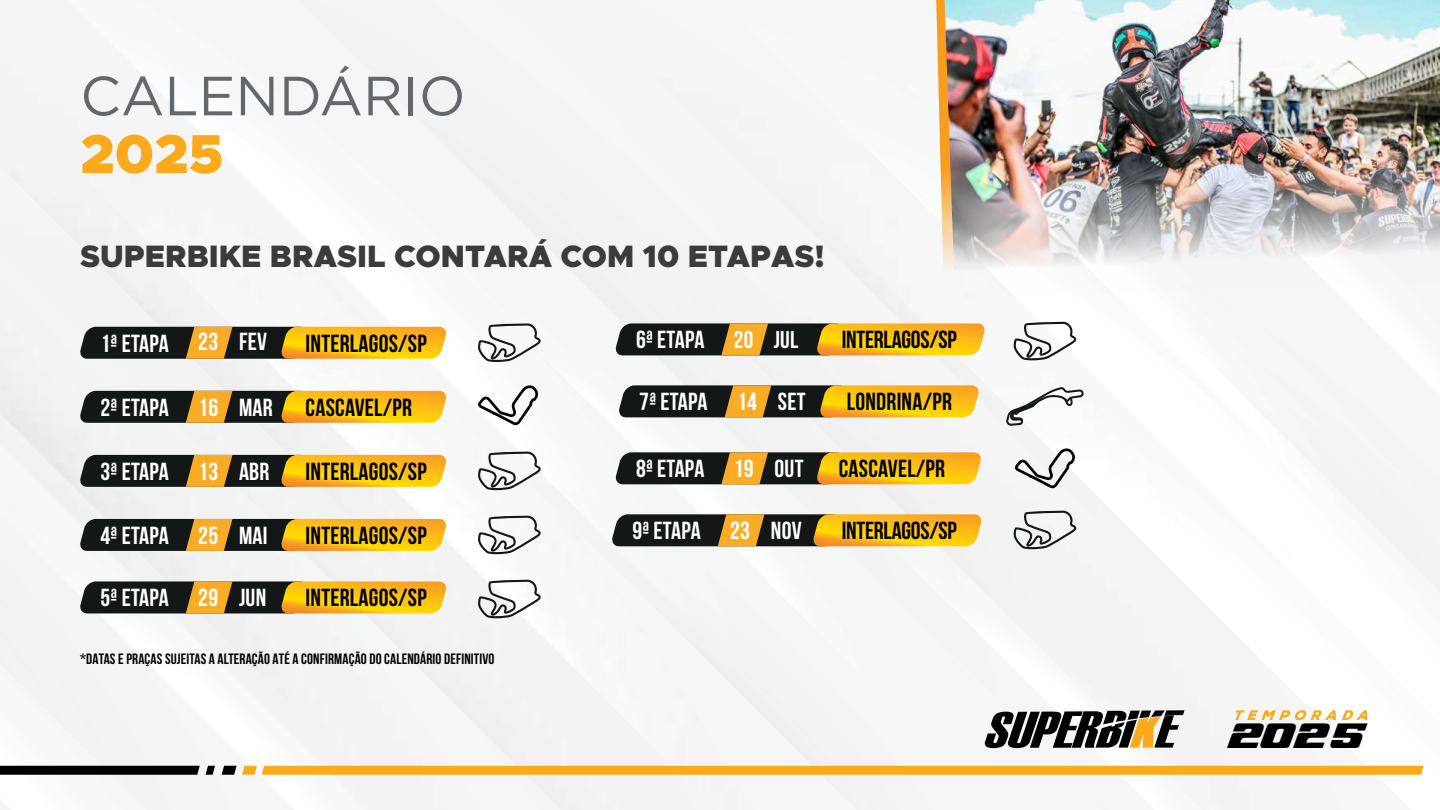
<style>
.page{position:relative;width:1440px;height:810px;background:#fff}
.page>*{position:absolute;margin:0;border:0;box-sizing:border-box;transform-origin:0 0}
.t1{font:55.05px "Gotham";color:#64676c}
.t2{font:900 55.05px "Metropolis";color:#fbaa1b}
.t3{font:900 31.05px "Metropolis";color:#3b3b3b}
.t4{font:700 24.67px "Bebas Neue";letter-spacing:.01em;color:#fff}
.t5{font:700 24.67px "Bebas Neue";letter-spacing:.01em;color:#000}
.t6{font:700 24.67px "Bebas Neue";letter-spacing:-.01em;color:#000}
.t7{font:21.23px "NFL Red Zone";color:#000}
.t8{font:700 15px "Bebas Neue";letter-spacing:.01em;color:#000}
.s1{font-size:24.22px}
</style>
<div class="page">
<div style="left:470px;top:30px;width:243px;height:69px;background:#f5f5f5"></div>
<div style="left:52px;top:0;width:418px;height:284px;background:#f4f4f4"></div>
<div style="left:52px;top:0;width:292px;height:246px;background:#f5f5f5"></div>
<div style="left:1020px;top:386px;width:75px;height:254px;background:#f5f5f5"></div>
<img style="left:473px;top:285px;width:438px;height:355px">
<img style="left:285px;top:97px;width:188px;height:188px">
<img style="left:470px;top:284px;width:14px;height:14px">
<div style="left:1020px;top:549px;width:37px;height:91px;background:#f3f3f3"></div>
<div style="left:640px;top:294px;width:380px;height:346px;background:#f5f6f6"></div>
<div style="left:688px;top:295px;width:216px;height:216px;background:#f3f3f3"></div>
<img style="left:0;top:358px;width:393px;height:448px">
<img style="left:1146px;top:299px;width:294px;height:106px">
<img style="left:1112px;top:299px;width:287px;height:56px">
<svg style="left:0;top:766px;width:200px;height:9px;background:#080808"></svg>
<svg style="left:206px;top:766px;width:9px;height:9px"></svg>
<svg style="left:222px;top:640px;width:1202px;height:170px"></svg>
<svg style="left:934px;top:0;width:11px;height:297px"></svg>
<img style="left:945px;top:0;width:495px;height:299px">
<svg style="left:78px;top:327px;width:369px;height:32px;background:#95751d"></svg>
<svg style="left:478px;top:323px;width:63px;height:39px"></svg>
<svg style="left:78px;top:391px;width:369px;height:32px;background:#95741d"></svg>
<svg style="left:78px;top:455px;width:369px;height:32px;background:#95741c"></svg>
<svg style="left:478px;top:452px;width:63px;height:38px"></svg>
<svg style="left:78px;top:519px;width:369px;height:32px;background:#95741c"></svg>
<svg style="left:478px;top:516px;width:63px;height:38px"></svg>
<svg style="left:78px;top:581px;width:369px;height:32px;background:#96751e"></svg>
<svg style="left:478px;top:580px;width:63px;height:38px"></svg>
<svg style="left:614px;top:323px;width:372px;height:32px;background:#97761e"></svg>
<svg style="left:1013px;top:322px;width:63px;height:38px"></svg>
<svg style="left:1013px;top:511px;width:63px;height:38px"></svg>
<svg style="left:617px;top:385px;width:363px;height:32px;background:#94741e"></svg>
<svg style="left:478px;top:385px;width:60px;height:40px"></svg>
<svg style="left:1015px;top:448px;width:60px;height:40px"></svg>
<svg style="left:614px;top:452px;width:368px;height:32px;background:#95751e"></svg>
<svg style="left:610px;top:514px;width:372px;height:32px;background:#96751d"></svg>
<svg style="left:1006px;top:387px;width:78px;height:39px"></svg>
<h1 class="t1" style="left:80px;top:61px;width:387px">CALENDÁRIO</h1>
<h1 class="t2" style="left:80px;top:119px;width:145px">2025</h1>
<p class="t3" style="left:80px;top:236px;width:746px">SUPERBIKE BRASIL CONTARÁ COM 10 ETAPAS!</p>
<p class="t4" style="left:198px;top:328px;width:70px">23 FEV</p>
<p class="t4" style="left:100px;top:330px;width:70px">1ª ETAPA</p>
<p class="t5" style="left:306px;top:330px;width:123px">INTERLAGOS/SP</p>
<p class="t4" style="left:636px;top:326px;width:164px">6ª ETAPA <span class="s1">20 JUL</span></p>
<p class="t6" style="left:842px;top:326px;width:117px">INTERLAGOS/SP</p>
<p class="t4" style="left:100px;top:394px;width:70px">2ª ETAPA</p>
<p class="t5" style="left:306px;top:394px;width:108px">CASCAVEL/PR</p>
<p class="t4" style="left:198px;top:394px;width:76px">16 MAR</p>
<p class="t4" style="left:639px;top:388px;width:168px">7ª ETAPA 14 SET</p>
<p class="t5" style="left:847px;top:388px;width:107px">LONDRINA/PR</p>
<p class="t4" style="left:100px;top:458px;width:171px">3ª ETAPA 13 ABR</p>
<p class="t5" style="left:306px;top:458px;width:123px">INTERLAGOS/SP</p>
<p class="t4" style="left:636px;top:455px;width:169px">8ª ETAPA 19 OUT</p>
<p class="t5" style="left:839px;top:455px;width:108px">CASCAVEL/PR</p>
<p class="t4" style="left:100px;top:522px;width:169px">4ª ETAPA 25 MAI</p>
<p class="t5" style="left:306px;top:522px;width:123px">INTERLAGOS/SP</p>
<p class="t4" style="left:632px;top:517px;width:171px">9ª ETAPA 23 NOV</p>
<p class="t6" style="left:842px;top:517px;width:117px">INTERLAGOS/SP</p>
<p class="t4" style="left:100px;top:584px;width:167px">5ª ETAPA 29 JUN</p>
<p class="t5" style="left:306px;top:584px;width:123px">INTERLAGOS/SP</p>
<p class="t8" style="left:80px;top:650px;width:416px">*DATAS E PRAÇAS SUJEITAS A ALTERAÇÃO ATÉ A CONFIRMAÇÃO DO CALENDÁRIO DEFINITIVO</p>
<p class="t7" style="left:1227px;top:723px;width:137px">202 5</p>
</div>
